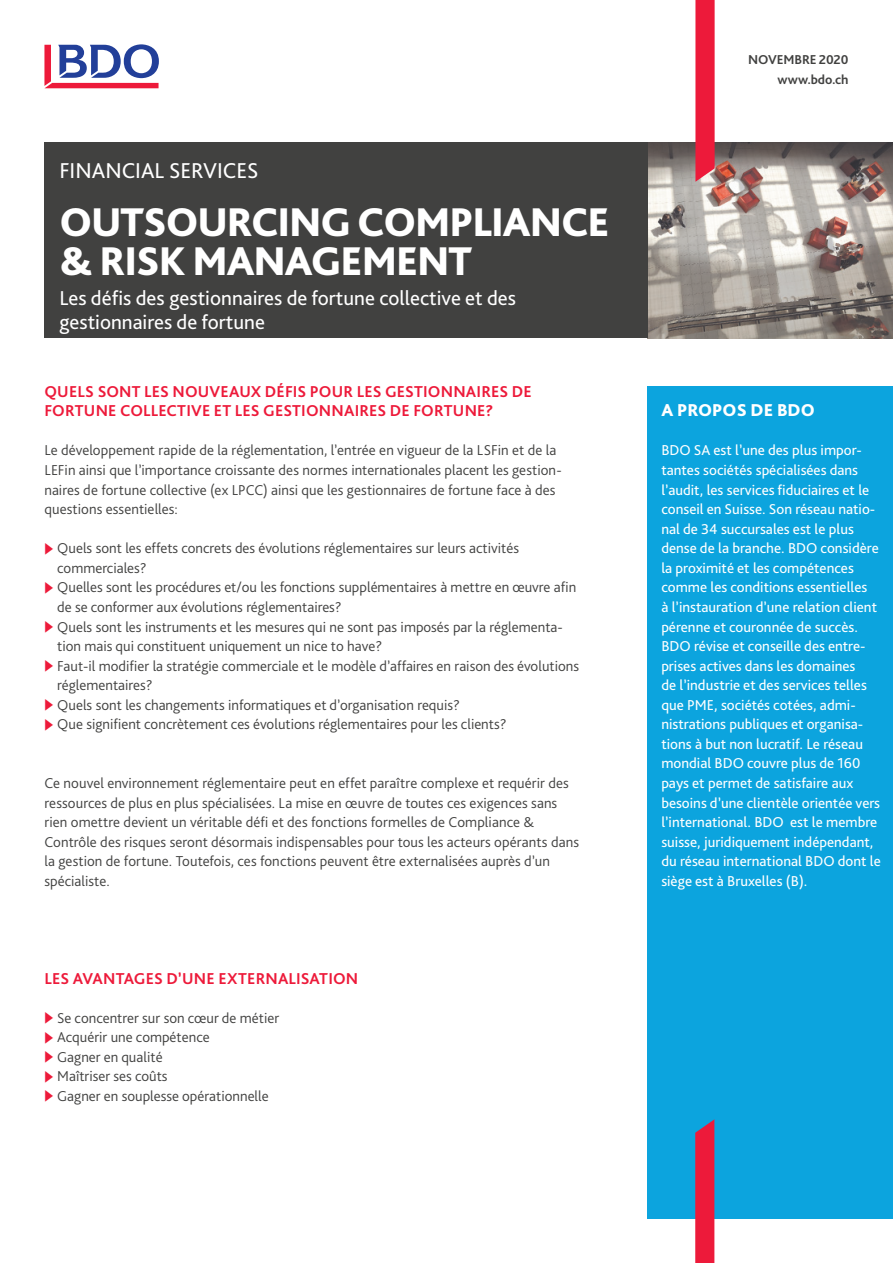
<style>
.page{position:relative;width:893px;height:1263px;background:#fff}
.page>*{position:absolute;margin:0;border:0;box-sizing:border-box;transform-origin:0 0}
.t1{font:800 42px/39px "Bliss Pro";letter-spacing:-.025em;color:#fff}
.t2{font:22.5px "Bliss Pro";color:#fff}
.t3{font:21px/24px "Bliss Pro";color:#fff}
.t4{font:800 18px "Bliss Pro";color:#fff}
.t5{font:700 16.5px/19.5px "Bliss Pro";letter-spacing:.01em;color:#ed1a3a}
.t6{font:300 15px/19.5px "Bliss Pro";color:#414140}
.t7{font:15px/19.5px "Bliss Pro";color:#fff}
.t8{font:700 13.5px/19.5px "Bliss Pro";letter-spacing:-.005em;color:#414140;text-align:right}
.s1{color:#ed1a3a}
</style>
<div class="page">
<div style="left:647px;top:386px;width:245px;height:832px;background:#0ca4de"></div>
<img style="left:647px;top:143px;width:245px;height:195px">
<div style="left:44px;top:143px;width:603px;height:195px;background:#414140"></div>
<svg style="left:44px;top:44px;width:115px;height:44px"></svg>
<svg style="left:695px;top:1119px;width:19px;height:144px;background:#df2344"></svg>
<svg style="left:695px;top:0;width:19px;height:182px;background:#ec2643"></svg>
<h2 class="t2" style="left:59px;top:162px;width:201px">FINANCIAL SERVICES</h2>
<h1 class="t1" style="left:59px;top:206px;width:551px">OUTSOURCING COMPLIANCE &amp; RISK MANAGEMENT</h1>
<h3 class="t3" style="left:59px;top:288px;width:458px">Les défis des gestionnaires de fortune collective et des gestionnaires de fortune</h3>
<p class="t5" style="left:44px;top:383px;width:489px">QUELS SONT LES NOUVEAUX DÉFIS POUR LES GESTIONNAIRES DE<br>FORTUNE COLLECTIVE ET LES GESTIONNAIRES DE FORTUNE?</p>
<p class="t6" style="left:44px;top:442px;width:519px">Le développement rapide de la réglementation, l’entrée en vigueur de la LSFin et de la LEFin ainsi que l’importance croissante des normes internationales placent les gestion&shy;naires de fortune collective (ex LPCC) ainsi que les gestionnaires de fortune face à des questions essentielles:</p>
<p class="t6" style="left:44px;top:540px;width:476px"><span class="s1">▶</span> Quels sont les effets concrets des évolutions réglementaires sur leurs activités</p>
<p class="t6" style="left:57px;top:559px;width:91px">commerciales?</p>
<p class="t6" style="left:44px;top:579px;width:533px"><span class="s1">▶</span> Quelles sont les procédures et/ou les fonctions supplémentaires à mettre en œuvre afin</p>
<p class="t6" style="left:57px;top:599px;width:286px">de se conformer aux évolutions réglementaires?</p>
<p class="t6" style="left:44px;top:618px;width:520px"><span class="s1">▶</span> Quels sont les instruments et les mesures qui ne sont pas imposés par la réglementa-</p>
<p class="t6" style="left:57px;top:638px;width:326px">tion mais qui constituent uniquement un nice to have?</p>
<p class="t6" style="left:44px;top:657px;width:536px"><span class="s1">▶</span> Faut-il modifier la stratégie commerciale et le modèle d’affaires en raison des évolutions</p>
<p class="t6" style="left:57px;top:677px;width:97px">réglementaires?</p>
<p class="t6" style="left:44px;top:696px;width:417px"><span class="s1">▶</span> Quels sont les changements informatiques et d’organisation requis?</p>
<p class="t6" style="left:44px;top:716px;width:463px"><span class="s1">▶</span> Que signifient concrètement ces évolutions réglementaires pour les clients?</p>
<p class="t6" style="left:44px;top:775px;width:536px">Ce nouvel environnement réglementaire peut en effet paraître complexe et requérir des ressources de plus en plus spécialisées. La mise en œuvre de toutes ces exigences sans rien omettre devient un véritable défi et des fonctions formelles de Compliance &amp; Contrôle des risques seront désormais indispensables pour tous les acteurs opérants dans la gestion de fortune. Toutefois, ces fonctions peuvent être externalisées auprès d’un spécialiste.</p>
<p class="t5" style="left:44px;top:970px;width:315px">LES AVANTAGES D’UNE EXTERNALISATION</p>
<p class="t6" style="left:44px;top:1009px;width:236px"><span class="s1">▶</span> Se concentrer sur son cœur de métier <span class="s1">▶</span> Acquérir une compétence<br><span class="s1">▶</span> Gagner en qualité<br><span class="s1">▶</span> Maîtriser ses coûts<br><span class="s1">▶</span> Gagner en souplesse opérationnelle</p>
<p class="t8" style="left:748px;top:51px;width:102px">NOVEMBRE 2020 www.bdo.ch</p>
<p class="t4" style="left:661px;top:403px;width:155px">A PROPOS DE BDO</p>
<p class="t7" style="left:661px;top:442px;width:221px">BDO SA est l’une des plus impor&shy;tantes sociétés spécialisées dans l’audit, les services fiduciaires et le conseil en Suisse. Son réseau natio&shy;nal de 34 succursales est le plus dense de la branche. BDO considère la proximité et les compétences comme les conditions essentielles<br>à l’instauration d’une relation client pérenne et couronnée de succès.<br>BDO révise et conseille des entre&shy;prises actives dans les domaines<br>de l’industrie et des services telles que PME, sociétés cotées, admi&shy;nistrations publiques et organisa&shy;tions à but non lucratif. Le réseau mondial BDO couvre plus de 160 pays et permet de satisfaire aux besoins d’une clientèle orientée vers l’international. BDO est le membre suisse, juridiquement indépendant, du réseau international BDO dont le siège est à Bruxelles (B).</p>
</div>
